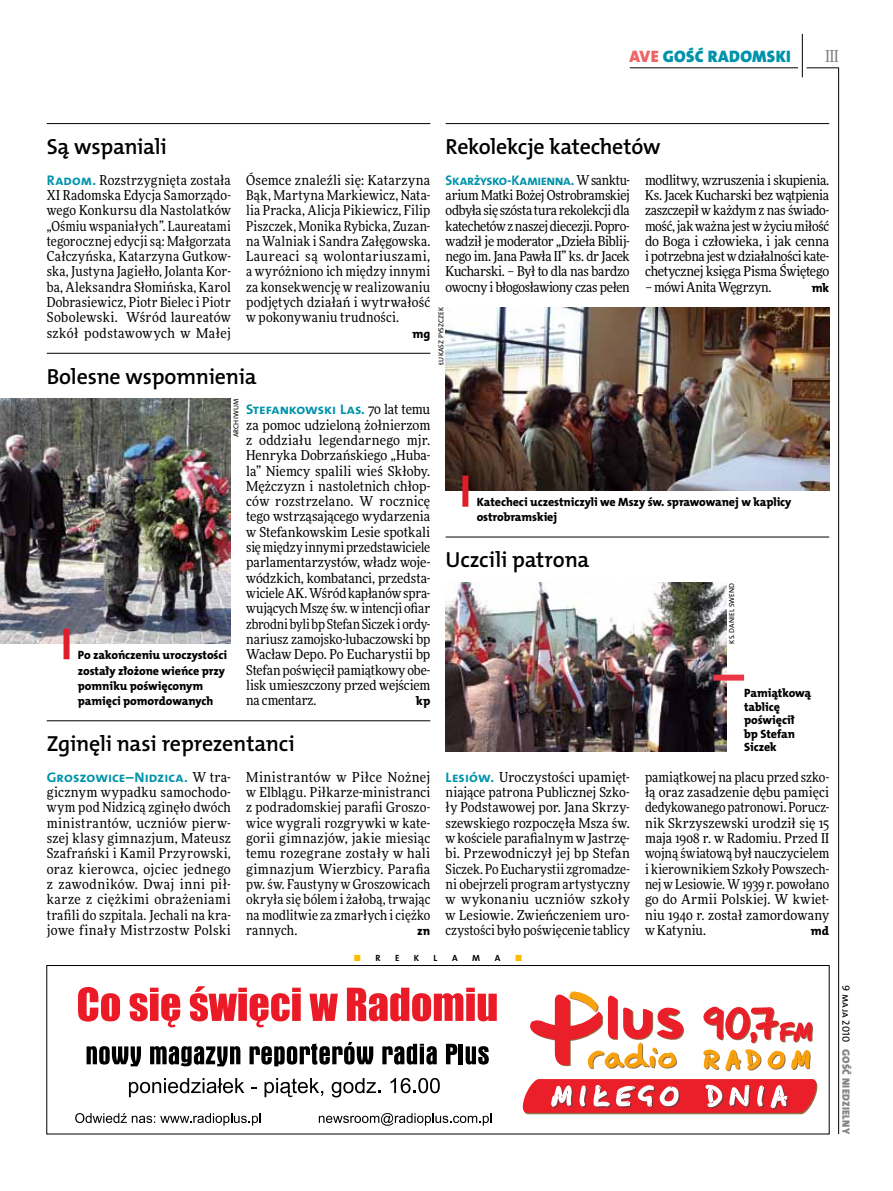
<style>
.page{position:relative;width:893px;height:1191px;background:#fff}
.page>*{position:absolute;margin:0;border:0;box-sizing:border-box;transform-origin:0 0}
.t1{font:21.9px "The Mix HP6 Se Bld";letter-spacing:-.015em;color:#000}
.t2{font:16.65px "The Mix HP9 Blk";letter-spacing:.02em;color:#0093aa}
.t3{font:500 16.5px "Freeday Narrow";color:#858486;scale:.9 1}
.t4{font:13.95px "The Mix HP7 Bld";letter-spacing:-.005em;color:#0093aa}
.t5{font:13.95px "The Mix HP7 Bld";letter-spacing:-.03em;color:#0093aa}
.t6{font:13.65px/15.3px "Freeday Narrow News";letter-spacing:.005em;color:#000;text-align:justify}
.t7{font:13.65px "Freeday Narrow News";letter-spacing:-.02em;color:#000}
.t8{font:12.3px "The Mix HP8 Ex Bld";letter-spacing:.01em;color:#000}
.t9{font:12px/15.3px "The Mix HP8 Ex Bld";letter-spacing:-.005em;color:#000}
.t10{font:10.5px "The Mix HP9 Blk";letter-spacing:.025em;color:#858486}
.t11{font:10.5px "The Mix HP5 Plain";color:#000}
.t12{font:9px "The Mix HP7 Bld";color:#000}
.t13{font:9px "The Mix HP7 Bld";color:#f9be00}
.t14{font:7.2px "The Mix HP5 Plain";letter-spacing:.01em;color:#000}
.s1{color:#ef6463}
.s2{font-family:"The Mix HP7 Bld";font-size:13.95px;color:#0093aa}
.s3{font-family:"Freeday Narrow News";font-size:13.65px;color:#000}
.s4{color:#000}
</style>
<div class="page">
<hr style="left:806px;top:68px;width:33px;height:1px;background:#000">
<hr style="left:630px;top:68px;width:168px;height:1px;background:#000">
<hr style="left:838px;top:68px;width:1px;height:1066px;background:#000">
<hr style="left:802px;top:34px;width:1px;height:43px;background:#000">
<svg style="left:78px;top:986px;width:736px;height:140px"></svg>
<svg style="left:75px;top:1113px;width:186px;height:12px"></svg>
<svg style="left:319px;top:1113px;width:172px;height:12px"></svg>
<svg style="left:703px;top:1006px;width:110px;height:37px"></svg>
<svg style="left:703px;top:1049px;width:58px;height:22px"></svg>
<svg style="left:767px;top:1050px;width:18px;height:19px"></svg>
<svg style="left:791px;top:1050px;width:20px;height:20px"></svg>
<svg style="left:520px;top:1079px;width:298px;height:35px"></svg>
<svg style="left:530px;top:991px;width:154px;height:77px"></svg>
<div style="left:47px;top:965px;width:782px;height:169px;border:1px solid #000"></div>
<hr style="left:47px;top:123px;width:383px;height:1px;background:#000">
<hr style="left:47px;top:353px;width:383px;height:1px;background:#000">
<hr style="left:446px;top:123px;width:383px;height:1px;background:#000">
<hr style="left:446px;top:537px;width:383px;height:1px;background:#000">
<hr style="left:47px;top:720px;width:383px;height:1px;background:#000">
<img style="left:446px;top:307px;width:383px;height:184px">
<img style="left:446px;top:583px;width:280px;height:168px">
<img style="left:0;top:399px;width:231px;height:245px">
<div style="left:462px;top:475px;width:6px;height:32px;background:#df1e2a"></div>
<div style="left:713px;top:674px;width:31px;height:6px;background:#eb3848"></div>
<div style="left:64px;top:628px;width:6px;height:31px;background:#df1e2a"></div>
<p class="t2" style="left:629px;top:46px;width:163px"><span class="s1">AVE</span> GOŚĆ RADOMSKI</p>
<p class="t3" style="left:825px;top:46px;width:16px">III</p>
<h1 class="t1" style="left:47px;top:132px;width:122px">Są wspaniali</h1>
<p class="t6" style="left:47px;top:172px;width:186px"><span class="s2">Radom.</span> Rozstrzygnięta została XI Radomska Edycja Samorządo&shy;wego Konkursu dla Nastolatków „Ośmiu wspaniałych”. Laureatami tegorocznej edycji są: Małgorzata Całczyńska, Katarzyna Gutkow&shy;ska, Justyna Jagiełło, Jolanta Kor&shy;ba, Aleksandra Słomińska, Karol Dobrasiewicz, Piotr Bielec i Piotr Sobolewski. Wśród laureatów szkół podstawowych w Małej</p>
<p class="t6" style="left:246px;top:172px;width:186px">Ósemce znaleźli się: Katarzyna Bąk, Martyna Markiewicz, Nata&shy;lia Pracka, Alicja Pikiewicz, Filip Piszczek, Monika Rybicka, Zuzan&shy;na Walniak i Sandra Załęgowska.<br>Laureaci są wolontariuszami, a wyróżniono ich między innymi za konsekwencję w realizowaniu podjętych działań i wytrwałość w pokonywaniu trudności.</p>
<p class="t8" style="left:412px;top:326px;width:19px">mg</p>
<h1 class="t1" style="left:47px;top:362px;width:211px">Bolesne wspomnienia</h1>
<p class="t4" style="left:246px;top:400px;width:186px">Stefankowski Las. <span class="s3">70 lat temu</span></p>
<p class="t6" style="left:246px;top:417px;width:186px">za pomoc udzieloną żołnierzom z oddziału legendarnego mjr.<br>Henryka Dobrzańskiego „Huba&shy;la” Niemcy spalili wieś Skłoby.<br>Mężczyzn i nastoletnich chłop&shy;ców rozstrzelano. W rocznicę tego wstrząsającego wydarzenia w Stefankowskim Lesie spotkali się między innymi przedstawiciele parlamentarzystów, władz woje&shy;wódzkich, kombatanci, przedsta&shy;wiciele AK. Wśród kapłanów spra&shy;wujących Mszę św. w intencji ofiar zbrodni byli bp Stefan Siczek i ordy&shy;nariusz zamojsko-lubaczowski bp Wacław Depo. Po Eucharystii bp Stefan poświęcił pamiątkowy obe&shy;lisk umieszczony przed wejściem na cmentarz.</p>
<p class="t14" style="left:231px;top:437px;width:39px;rotate:-90deg">Archiwum</p>
<p class="t9" style="left:78px;top:647px;width:151px">Po zakończeniu uroczystości zostały złożone wieńce przy pomniku poświęconym pamięci pomordowanych</p>
<p class="t8" style="left:416px;top:693px;width:16px">kp</p>
<h1 class="t1" style="left:47px;top:729px;width:249px">Zginęli nasi reprezentanci</h1>
<p class="t4" style="left:47px;top:768px;width:186px">Groszowice–Nidzica. <span class="s3">W tra-</span></p>
<p class="t6" style="left:47px;top:784px;width:186px">gicznym wypadku samochodo&shy;wym pod Nidzicą zginęło dwóch ministrantów, uczniów pierw&shy;szej klasy gimnazjum, Mateusz Szafrański i Kamil Przyrowski, oraz kierowca, ojciec jednego z zawodników. Dwaj inni pił&shy;karze z ciężkimi obrażeniami trafili do szpitala. Jechali na kra&shy;jowe finały Mistrzostw Polski</p>
<p class="t6" style="left:246px;top:769px;width:186px">Ministrantów w Piłce Nożnej w Elblągu. Piłkarze-ministranci z podradomskiej parafii Groszo&shy;wice wygrali rozgrywki w kate&shy;gorii gimnazjów, jakie miesiąc temu rozegrane zostały w hali gimnazjum Wierzbicy. Parafia pw. św. Faustyny w Groszowicach okryła się bólem i żałobą, trwając na modlitwie za zmarłych i ciężko rannych.</p>
<p class="t8" style="left:417px;top:923px;width:15px">zn</p>
<h1 class="t1" style="left:446px;top:132px;width:216px">Rekolekcje katechetów</h1>
<p class="t5" style="left:446px;top:171px;width:186px">Skarżysko-Kamienna. <span class="s3">W sanktu-</span></p>
<p class="t6" style="left:446px;top:187px;width:186px">arium Matki Bożej Ostrobramskiej odbyła się szósta tura rekolekcji dla katechetów z naszej diecezji. Popro&shy;wadził je moderator „Dzieła Biblij&shy;nego im. Jana Pawła II” ks. dr Jacek Kucharski. – Był to dla nas bardzo owocny i błogosławiony czas pełen</p>
<p class="t6" style="left:645px;top:172px;width:186px">modlitwy, wzruszenia i skupienia.<br>Ks. Jacek Kucharski bez wątpienia zaszczepił w każdym z nas świado&shy;mość, jak ważna jest w życiu miłość do Boga i człowieka, i jak cenna i potrzebna jest w działalności kate&shy;chetycznej księga Pisma Świętego</p>
<p class="t7" style="left:645px;top:278px;width:128px">– mówi Anita Węgrzyn.</p>
<p class="t8" style="left:812px;top:280px;width:19px">mk</p>
<p class="t14" style="left:436px;top:365px;width:58px;rotate:-90deg">Łukasz Pyszczek</p>
<p class="t9" style="left:477px;top:494px;width:316px">Katecheci uczestniczyli we Mszy św. sprawowanej w kaplicy ostrobramskiej</p>
<h1 class="t1" style="left:446px;top:546px;width:145px">Uczcili patrona</h1>
<p class="t14" style="left:727px;top:643px;width:61px;rotate:-90deg">Ks. Daniel Swend</p>
<p class="t9" style="left:744px;top:686px;width:69px;line-height:13.5px">Pamiątkową tablicę poświęcił bp Stefan<br>Siczek</p>
<p class="t6" style="left:446px;top:769px;width:186px"><span class="s2">Lesiów.</span> Uroczystości upamięt&shy;niające patrona Publicznej Szko&shy;ły Podstawowej por. Jana Skrzy&shy;szewskiego rozpoczęła Msza św. w kościele parafialnym w Jastrzę&shy;bi. Przewodniczył jej bp Stefan Siczek. Po Eucharystii zgromadze&shy;ni obejrzeli program artystyczny w wykonaniu uczniów szkoły w Lesiowie. Zwieńczeniem uro&shy;czystości było poświęcenie tablicy</p>
<p class="t6" style="left:645px;top:769px;width:186px">pamiątkowej na placu przed szko&shy;łą oraz zasadzenie dębu pamięci dedykowanego patronowi. Porucz&shy;nik Skrzyszewski urodził się 15 maja 1908 r. w Radomiu. Przed II wojną światową był nauczycielem i kierownikiem Szkoły Powszech&shy;nej w Lesiowie. W 1939 r. powołano go do Armii Polskiej. W kwiet&shy;niu 1940 r. został zamordowany w Katyniu.</p>
<p class="t8" style="left:811px;top:923px;width:20px">md</p>
<p class="t13" style="left:353px;top:952px;width:28px">■ <span class="s4">r</span></p>
<p class="t12" style="left:395px;top:952px;width:6px">e</p>
<p class="t12" style="left:414px;top:952px;width:6px">k</p>
<p class="t12" style="left:434px;top:952px;width:5px">l</p>
<p class="t12" style="left:452px;top:952px;width:7px">a</p>
<p class="t12" style="left:472px;top:952px;width:9px">m</p>
<p class="t12" style="left:495px;top:952px;width:7px">a</p>
<p class="t13" style="left:515px;top:952px;width:9px">■</p>
<p class="t11" style="left:853px;top:985px;width:58px;rotate:90deg">9 maja 2010</p>
<p class="t10" style="left:853px;top:1049px;width:86px;rotate:90deg">GOŚĆ NIEDZIELNY</p>
</div>
